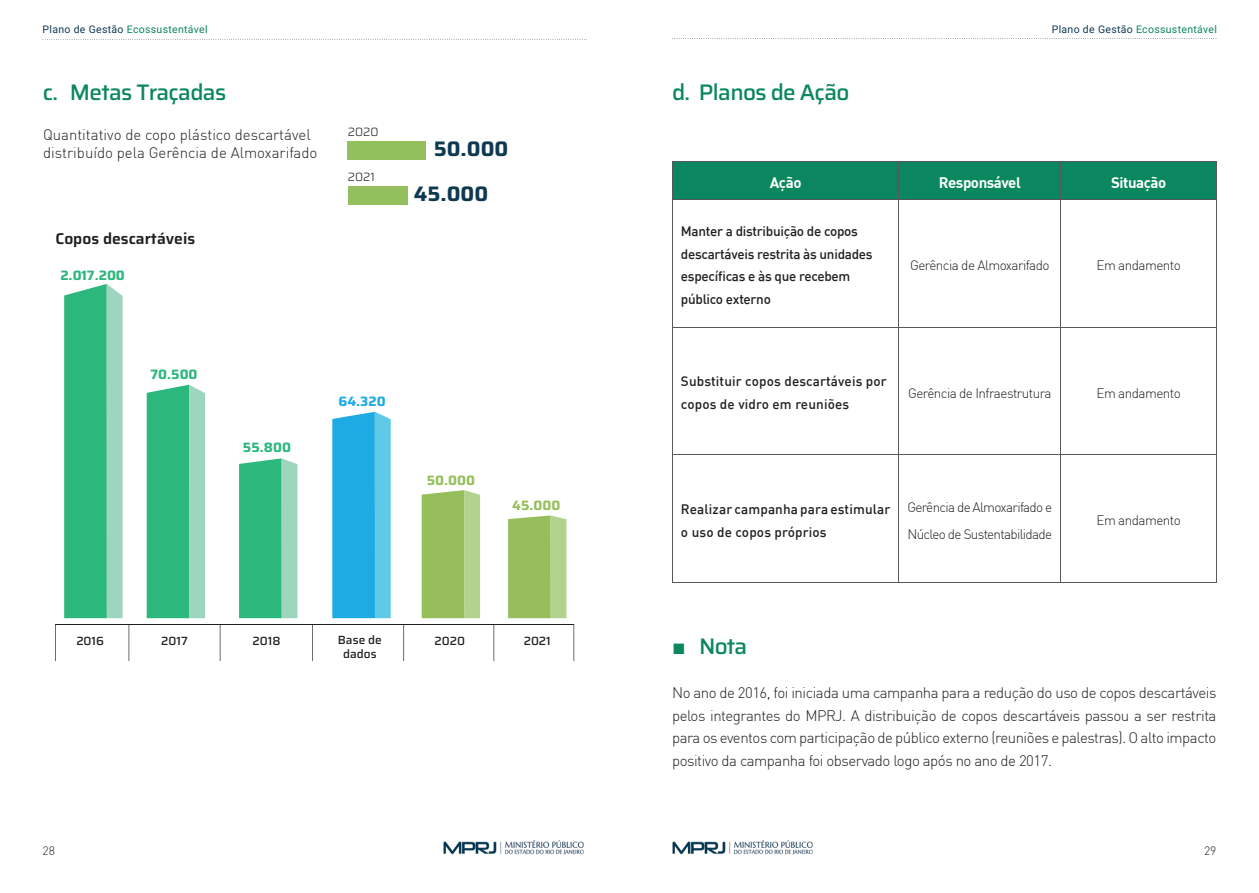
<style>
.page{position:relative;width:1259px;height:893px;background:#fff}
.page>*{position:absolute;margin:0;border:0;box-sizing:border-box;transform-origin:0 0}
.t1{font:500 22.5px "Saira";letter-spacing:-.03em;color:#0a875d}
.t2{font:700 21px "Saira";color:#0e3a51}
.t3{font:600 15.6px "Saira";color:#231f20}
.t4{font:300 15px/22.5px "DIN";color:#231f20}
.t5{font:700 15px "DIN";letter-spacing:-.03em;color:#fff}
.t6{font:700 13.65px "Saira";color:#2cb77d}
.t7{font:700 13.65px "Saira";color:#96bf5c}
.t8{font:700 13.65px "Saira";color:#1eaae2}
.t9{font:300 13.5px/27px "DIN";letter-spacing:-.04em;color:#231f20}
.t10{font:500 13.5px/22.5px "DIN";letter-spacing:.01em;color:#231f20}
.t11{font:500 13.5px/22.5px "DIN";letter-spacing:-.015em;color:#231f20}
.t12{font:300 12px "Saira";color:#231f20}
.t13{font:300 12px "DIN";color:#231f20}
.t14{font:500 11.85px/14.2px "Saira";color:#231f20;text-align:center}
.t15{font:10.5px "Roboto";letter-spacing:.03em;color:#0a855c}
.s1{color:#0e3a51}
.s2{font-family:"Arial";font-weight:400}
</style>
<div class="page">
<svg style="left:43px;top:39px;width:544px;height:1px"></svg>
<svg style="left:672px;top:38px;width:544px;height:1px"></svg>
<img style="left:443px;top:840px;width:141px;height:15px">
<img style="left:672px;top:840px;width:141px;height:15px">
<hr style="left:493px;top:624px;width:1px;height:37px;background:#231f20">
<hr style="left:573px;top:624px;width:1px;height:37px;background:#231f20">
<hr style="left:403px;top:624px;width:1px;height:37px;background:#231f20">
<hr style="left:312px;top:624px;width:1px;height:37px;background:#231f20">
<hr style="left:220px;top:624px;width:1px;height:37px;background:#231f20">
<hr style="left:129px;top:624px;width:1px;height:37px;background:#231f20">
<hr style="left:55px;top:624px;width:1px;height:37px;background:#231f20">
<hr style="left:55px;top:624px;width:519px;height:1px;background:#231f20">
<svg style="left:422px;top:490px;width:58px;height:128px"></svg>
<svg style="left:508px;top:515px;width:58px;height:103px"></svg>
<svg style="left:64px;top:284px;width:59px;height:334px"></svg>
<svg style="left:147px;top:385px;width:58px;height:233px"></svg>
<svg style="left:239px;top:458px;width:58px;height:160px"></svg>
<svg style="left:332px;top:412px;width:59px;height:206px"></svg>
<div style="left:348px;top:141px;width:78px;height:18px;background:#94bf5d"></div>
<div style="left:348px;top:186px;width:59px;height:19px;background:#94bf5d"></div>
<div style="left:673px;top:162px;width:543px;height:37px;background:#0a875e"></div>
<hr style="left:672px;top:161px;width:227px;height:1px;background:#57585a">
<hr style="left:672px;top:162px;width:1px;height:37px;background:#57585a">
<hr style="left:899px;top:161px;width:161px;height:1px;background:#57585a">
<hr style="left:898px;top:162px;width:1px;height:37px;background:#57585a">
<hr style="left:1060px;top:161px;width:156px;height:1px;background:#57585a">
<hr style="left:1060px;top:162px;width:1px;height:37px;background:#57585a">
<hr style="left:1216px;top:162px;width:1px;height:37px;background:#57585a">
<hr style="left:672px;top:199px;width:227px;height:1px;background:#57585a">
<hr style="left:672px;top:200px;width:1px;height:127px;background:#57585a">
<hr style="left:899px;top:199px;width:161px;height:1px;background:#57585a">
<hr style="left:898px;top:200px;width:1px;height:127px;background:#57585a">
<hr style="left:1060px;top:199px;width:156px;height:1px;background:#57585a">
<hr style="left:1060px;top:200px;width:1px;height:127px;background:#57585a">
<hr style="left:1216px;top:200px;width:1px;height:127px;background:#57585a">
<hr style="left:672px;top:327px;width:227px;height:1px;background:#57585a">
<hr style="left:672px;top:327px;width:1px;height:127px;background:#57585a">
<hr style="left:899px;top:327px;width:161px;height:1px;background:#57585a">
<hr style="left:898px;top:327px;width:1px;height:127px;background:#57585a">
<hr style="left:1060px;top:327px;width:156px;height:1px;background:#57585a">
<hr style="left:1060px;top:327px;width:1px;height:127px;background:#57585a">
<hr style="left:1216px;top:327px;width:1px;height:127px;background:#57585a">
<hr style="left:672px;top:454px;width:227px;height:1px;background:#57585a">
<hr style="left:672px;top:455px;width:1px;height:127px;background:#57585a">
<hr style="left:899px;top:454px;width:161px;height:1px;background:#57585a">
<hr style="left:898px;top:455px;width:1px;height:127px;background:#57585a">
<hr style="left:1060px;top:454px;width:156px;height:1px;background:#57585a">
<hr style="left:1060px;top:455px;width:1px;height:127px;background:#57585a">
<hr style="left:1216px;top:455px;width:1px;height:127px;background:#57585a">
<hr style="left:672px;top:582px;width:227px;height:1px;background:#57585a">
<hr style="left:899px;top:582px;width:161px;height:1px;background:#57585a">
<hr style="left:1060px;top:582px;width:156px;height:1px;background:#57585a">
<p class="t15" style="left:43px;top:21px;width:167px"><span class="s1">Plano de Gestão</span> Ecossustentável</p>
<p class="t15" style="left:1051px;top:21px;width:167px"><span class="s1">Plano de Gestão</span> Ecossustentável</p>
<h1 class="t1" style="left:43px;top:74px;width:185px">c. Metas Traçadas</h1>
<p class="t4" style="left:43px;top:126px;width:276px;line-height:18px">Quantitativo de copo plástico descartável distribuído pela Gerência de Almoxarifado</p>
<p class="t3" style="left:55px;top:225px;width:141px">Copos descartáveis</p>
<p class="t6" style="left:60px;top:264px;width:66px">2.017.200</p>
<p class="t12" style="left:348px;top:122px;width:32px">2020</p>
<p class="t12" style="left:348px;top:167px;width:29px">2021</p>
<h2 class="t2" style="left:434px;top:131px;width:76px">50.000</h2>
<h2 class="t2" style="left:414px;top:177px;width:76px">45.000</h2>
<p class="t6" style="left:150px;top:363px;width:49px">70.500</p>
<p class="t6" style="left:243px;top:436px;width:50px">55.800</p>
<p class="t8" style="left:338px;top:390px;width:49px">64.320</p>
<p class="t7" style="left:427px;top:469px;width:50px">50.000</p>
<p class="t7" style="left:512px;top:494px;width:50px">45.000</p>
<p class="t14" style="left:76px;top:633px;width:29px">2016</p>
<p class="t14" style="left:338px;top:632px;width:45px">Base de dados</p>
<p class="t14" style="left:161px;top:633px;width:28px">2017</p>
<p class="t14" style="left:434px;top:633px;width:32px">2020</p>
<p class="t14" style="left:253px;top:633px;width:29px">2018</p>
<p class="t14" style="left:524px;top:633px;width:29px">2021</p>
<h1 class="t1" style="left:672px;top:74px;width:179px">d. Planos de Ação</h1>
<p class="t5" style="left:770px;top:173px;width:33px">Ação</p>
<p class="t5" style="left:939px;top:173px;width:84px">Responsável</p>
<p class="t5" style="left:1111px;top:173px;width:57px">Situação</p>
<p class="t11" style="left:681px;top:220px;width:193px">Manter a distribuição de copos descartáveis restrita às unidades específicas e às que recebem público externo</p>
<p class="t9" style="left:910px;top:251px;width:141px">Gerência de Almoxarifado</p>
<p class="t9" style="left:1096px;top:251px;width:86px">Em andamento</p>
<p class="t10" style="left:681px;top:370px;width:207px">Substituir copos descartáveis por copos de vidro em reuniões</p>
<p class="t9" style="left:908px;top:379px;width:145px">Gerência de Infraestrutura</p>
<p class="t9" style="left:1096px;top:379px;width:86px">Em andamento</p>
<p class="t10" style="left:681px;top:497px;width:211px">Realizar campanha para estimular o uso de copos próprios</p>
<p class="t9" style="left:907px;top:493px;width:146px">Gerência de Almoxarifado e<br>Núcleo de Sustentabilidade</p>
<p class="t9" style="left:1096px;top:507px;width:86px">Em andamento</p>
<h1 class="t1" style="left:672px;top:628px;width:77px"><span class="s2">■</span> Nota</h1>
<p class="t4" style="left:672px;top:681px;width:546px;text-align:justify">No ano de 2016, foi iniciada uma campanha para a redução do uso de copos descartáveis pelos integrantes do MPRJ. A distribuição de copos descartáveis passou a ser restrita para os eventos com participação de público externo (reuniões e palestras). O alto impacto positivo da campanha foi observado logo após no ano de 2017.</p>
<p class="t13" style="left:43px;top:843px;width:14px">28</p>
<p class="t13" style="left:1204px;top:843px;width:14px">29</p>
</div>
